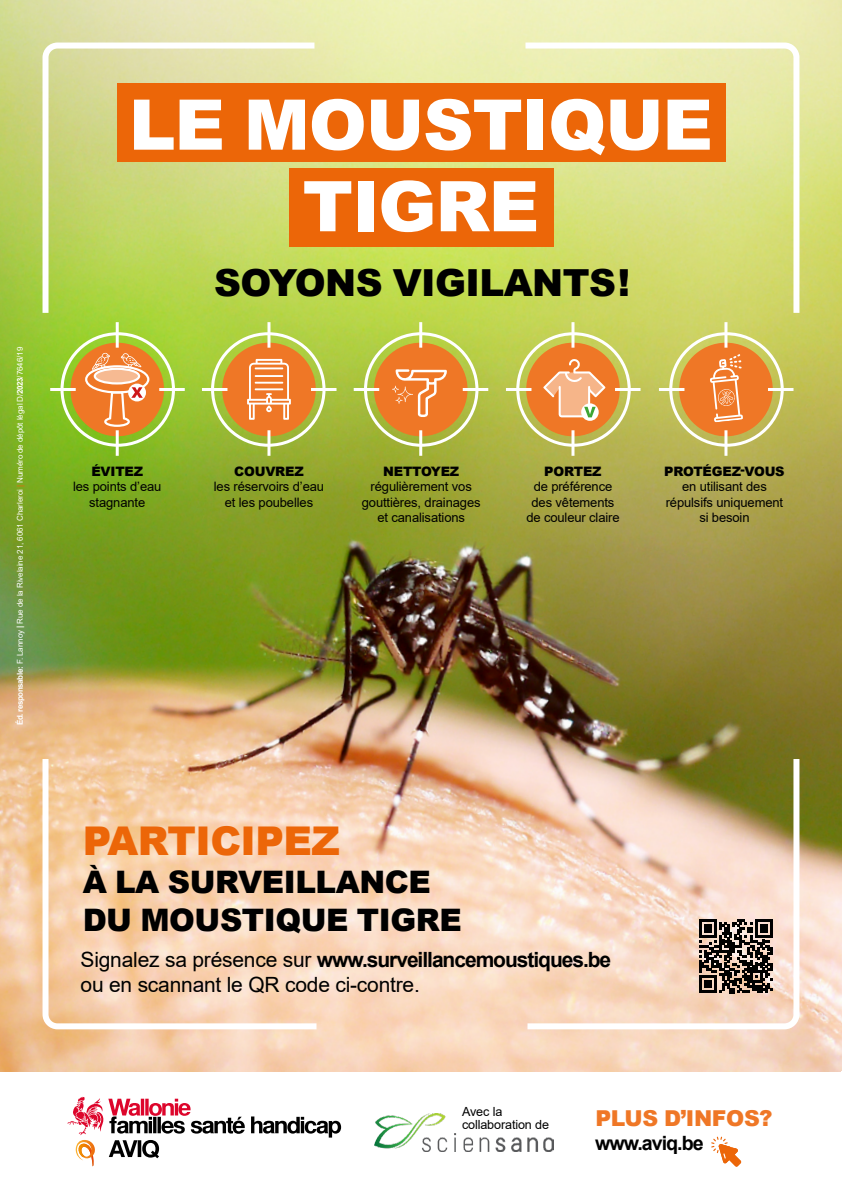
<style>
.page{position:relative;width:842px;height:1191px;background:#fff}
.page>*{position:absolute;margin:0;border:0;box-sizing:border-box;transform-origin:0 0}
.t1{font:900 69.9px/81.6px "Arial";letter-spacing:-.015em;color:#fff;text-align:center}
.t2{font:900 39.6px "Arial";letter-spacing:-.015em;color:#ec6608}
.t3{font:900 37.3px "Arial";letter-spacing:-.015em;color:#000}
.t4{font:900 31px/38px "Arial";letter-spacing:-.015em;color:#000}
.t5{font:900 21.9px "Arial";letter-spacing:-.015em;color:#ef7726}
.t6{font:21px/25.2px "Arial";letter-spacing:-.01em;color:#000}
.t7{font:700 19.7px "Arial";letter-spacing:-.05em;color:#000}
.t8{font:13px/15.6px "Arial";letter-spacing:-.01em;color:#000;text-align:center}
.t9{font:12.6px/12.6px "Arial";letter-spacing:-.01em;color:#000}
.t10{font:8px "Arial";letter-spacing:-.01em;color:#fff}
.s1{font-weight:700}
.s2{color:#ec6608}
.s3{font-weight:900}
</style>
<div class="page">
<img style="left:0;top:0;width:842px;height:1071px">
<svg style="left:40px;top:40px;width:280px;height:279px;background:#c9d976"></svg>
<svg style="left:521px;top:753px;width:281px;height:279px;background:#e5cbb1"></svg>
<svg style="left:519px;top:40px;width:283px;height:279px;background:#dbe28b"></svg>
<svg style="left:40px;top:753px;width:282px;height:279px;background:#f7d2b1"></svg>
<svg style="left:251px;top:1116px;width:90px;height:21px"></svg>
<svg style="left:68px;top:1096px;width:177px;height:70px"></svg>
<svg style="left:711px;top:1136px;width:30px;height:30px"></svg>
<img style="left:374px;top:1113px;width:180px;height:38px">
<div style="left:117px;top:83px;width:609px;height:79px;background:#ec6608"></div>
<div style="left:290px;top:168px;width:264px;height:78px;background:#ec6608"></div>
<div style="left:70px;top:343px;width:94px;height:93px;background:#ef7726;border-radius:50%"></div>
<div style="left:526px;top:343px;width:94px;height:93px;background:#ef7726;border-radius:50%"></div>
<div style="left:679px;top:343px;width:94px;height:93px;background:#ef7726;border-radius:50%"></div>
<div style="left:222px;top:343px;width:94px;height:93px;background:#ef7726;border-radius:50%"></div>
<div style="left:374px;top:343px;width:93px;height:93px;background:#ef7726;border-radius:50%"></div>
<div style="left:61px;top:332px;width:114px;height:115px;border:3px solid #fff;border-radius:50%"></div>
<div style="left:516px;top:332px;width:115px;height:115px;border:3px solid #fff;border-radius:50%"></div>
<div style="left:669px;top:332px;width:115px;height:115px;border:3px solid #fff;border-radius:50%"></div>
<div style="left:211px;top:332px;width:114px;height:115px;border:3px solid #fff;border-radius:50%"></div>
<div style="left:364px;top:332px;width:114px;height:115px;border:3px solid #fff;border-radius:50%"></div>
<hr style="left:50px;top:388px;width:26px;height:3px;background:#fff">
<hr style="left:506px;top:388px;width:25px;height:3px;background:#fff">
<hr style="left:659px;top:388px;width:25px;height:3px;background:#fff">
<hr style="left:202px;top:388px;width:25px;height:3px;background:#fff">
<hr style="left:354px;top:388px;width:25px;height:3px;background:#fff">
<hr style="left:159px;top:388px;width:26px;height:3px;background:#fff">
<hr style="left:615px;top:388px;width:25px;height:3px;background:#fff">
<hr style="left:768px;top:388px;width:25px;height:3px;background:#fff">
<hr style="left:311px;top:388px;width:25px;height:3px;background:#fff">
<hr style="left:463px;top:388px;width:25px;height:3px;background:#fff">
<hr style="left:116px;top:430px;width:3px;height:26px;background:#fff">
<hr style="left:571px;top:430px;width:3px;height:26px;background:#fff">
<hr style="left:724px;top:430px;width:3px;height:26px;background:#fff">
<hr style="left:267px;top:430px;width:3px;height:26px;background:#fff">
<hr style="left:419px;top:430px;width:3px;height:26px;background:#fff">
<hr style="left:116px;top:322px;width:3px;height:26px;background:#fff">
<hr style="left:571px;top:322px;width:3px;height:26px;background:#fff">
<hr style="left:724px;top:322px;width:3px;height:26px;background:#fff">
<hr style="left:267px;top:322px;width:3px;height:26px;background:#fff">
<hr style="left:419px;top:322px;width:3px;height:26px;background:#fff">
<svg style="left:247px;top:359px;width:44px;height:61px"></svg>
<svg style="left:581px;top:403px;width:18px;height:18px"></svg>
<svg style="left:543px;top:359px;width:63px;height:58px"></svg>
<svg style="left:710px;top:354px;width:33px;height:68px"></svg>
<svg style="left:699px;top:919px;width:73px;height:74px;background:#635750"></svg>
<svg style="left:392px;top:369px;width:55px;height:48px"></svg>
<div style="left:85px;top:365px;width:64px;height:28px;border:2px solid #fff;border-radius:50%"></div>
<div style="left:94px;top:368px;width:46px;height:16px;border:2px solid #fff;border-radius:50%"></div>
<svg style="left:95px;top:369px;width:44px;height:14px"></svg>
<svg style="left:128px;top:383px;width:18px;height:18px"></svg>
<svg style="left:103px;top:387px;width:40px;height:40px"></svg>
<svg style="left:121px;top:353px;width:20px;height:15px"></svg>
<svg style="left:92px;top:352px;width:18px;height:18px"></svg>
<p class="t10" style="left:15px;top:725px;width:379px;rotate:-90deg"><span class="s1">Éd. responsable:</span> F. Lannoy <span class="s1">|</span> Rue de la Rivelaine 21, 6061 Charleroi <span class="s2">|</span> Numéro de dépôt légal D/<span class="s1">2023</span>/7646/19</p>
<p class="t1" style="left:129px;top:82px;width:585px">LE MOUSTIQUE<br>TIGRE</p>
<p class="t3" style="left:214px;top:255px;width:417px">SOYONS VIGILANTS!</p>
<p class="t8" style="left:73px;top:463px;width:90px"><span class="s3">ÉVITEZ<br></span>les points d’eau stagnante</p>
<p class="t8" style="left:526px;top:463px;width:95px"><span class="s3">PORTEZ<br></span>de préférence des vêtements de couleur claire</p>
<p class="t8" style="left:664px;top:463px;width:122px"><span class="s3">PROTÉGEZ-VOUS </span>en utilisant des répulsifs uniquement si besoin</p>
<p class="t8" style="left:214px;top:463px;width:112px"><span class="s3">COUVREZ<br></span>les réservoirs d’eau et les poubelles</p>
<p class="t8" style="left:362px;top:463px;width:120px"><span class="s3">NETTOYEZ </span>régulièrement vos gouttières, drainages et canalisations</p>
<p class="t2" style="left:83px;top:812px;width:259px">PARTICIPEZ</p>
<p class="t4" style="left:83px;top:862px;width:381px">À LA SURVEILLANCE<br>DU MOUSTIQUE TIGRE</p>
<p class="t6" style="left:81px;top:946px;width:532px">Signalez sa présence sur <span class="s1">www.surveillancemoustiques.be </span>ou en scannant le QR code ci-contre.</p>
<p class="t9" style="left:462px;top:1105px;width:89px">Avec la collaboration de</p>
<p class="t5" style="left:595px;top:1102px;width:179px">PLUS D’INFOS?</p>
<p class="t7" style="left:595px;top:1129px;width:110px">www.aviq.be</p>
</div>
